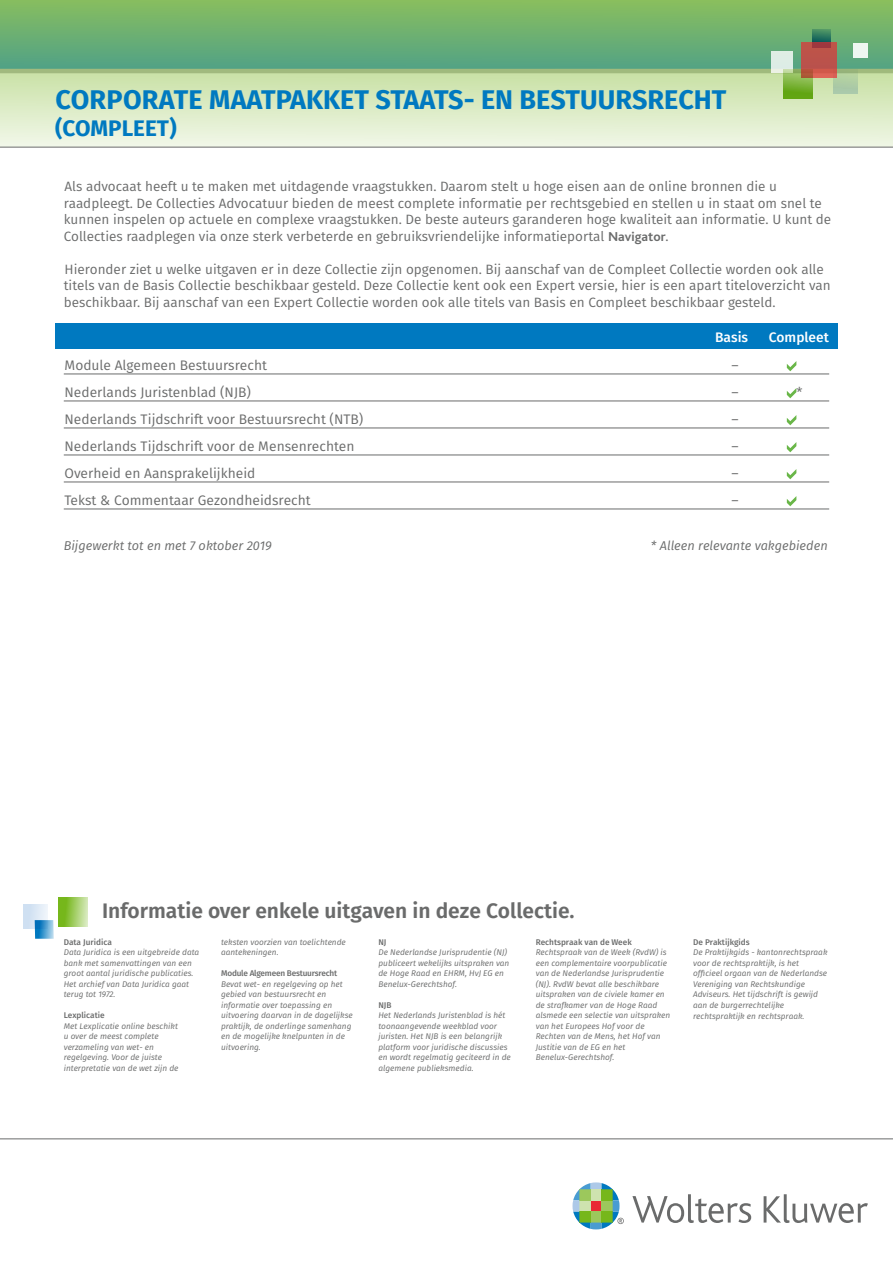
<style>
.page{position:relative;width:893px;height:1263px;background:#fff}
.page>*{position:absolute;margin:0;border:0;box-sizing:border-box;transform-origin:0 0}
.t1{font:700 27px "Fira Sans";color:#0079c0}
.t2{font:700 22.5px "Fira Sans";color:#0079c0}
.t3{font:600 21px "Fira Sans";color:#6a6b6b}
.t4{font:13.8px "Fira Sans";color:#6a6b6b}
.t5{font:500 13.8px "Fira Sans";color:#fff}
.t6{font:13.5px/16.5px "Fira Sans";color:#6a6b6b}
.t7{font:italic 12.75px "Fira Sans";color:#6a6b6b}
.t8{font:italic 8.25px/10.5px "Fira Sans";color:#6a6b6b}
.t9{font:500 8.25px "Fira Sans";color:#6a6b6b}
.t10{font:500 8.25px "Fira Sans";letter-spacing:-.025em;color:#6a6b6b}
.s1{font-family:"Bliss 2";font-weight:700}
</style>
<div class="page">
<hr style="left:0;top:1138px;width:893px;height:1px;background:#6a6b6b">
<svg style="left:0;top:0;width:893px;height:147px;background:#a7ce9c"></svg>
<svg style="left:813px;top:29px;width:18px;height:13px"></svg>
<svg style="left:833px;top:70px;width:24px;height:24px"></svg>
<svg style="left:801px;top:42px;width:35px;height:36px"></svg>
<div style="left:853px;top:44px;width:14px;height:14px;background:#eef6f1"></div>
<svg style="left:771px;top:51px;width:22px;height:22px"></svg>
<svg style="left:783px;top:70px;width:30px;height:29px"></svg>
<hr style="left:0;top:147px;width:893px;height:1px;background:#6a6b6b">
<svg style="left:58px;top:897px;width:30px;height:29px"></svg>
<div style="left:23px;top:904px;width:24px;height:25px;background:linear-gradient(to right,#c8dbf0,#ecf3fa)"></div>
<svg style="left:35px;top:920px;width:19px;height:19px"></svg>
<hr style="left:64px;top:374px;width:765px;height:1px;background:#6a6b6b">
<hr style="left:64px;top:401px;width:765px;height:1px;background:#6a6b6b">
<hr style="left:64px;top:428px;width:765px;height:1px;background:#6a6b6b">
<hr style="left:64px;top:455px;width:765px;height:1px;background:#6a6b6b">
<hr style="left:64px;top:482px;width:765px;height:1px;background:#6a6b6b">
<hr style="left:64px;top:509px;width:765px;height:1px;background:#6a6b6b">
<svg style="left:787px;top:361px;width:9px;height:10px"></svg>
<svg style="left:787px;top:388px;width:9px;height:10px"></svg>
<svg style="left:787px;top:415px;width:9px;height:10px"></svg>
<svg style="left:787px;top:442px;width:9px;height:10px"></svg>
<svg style="left:787px;top:469px;width:9px;height:10px"></svg>
<svg style="left:787px;top:496px;width:9px;height:10px"></svg>
<div style="left:55px;top:323px;width:783px;height:25px;background:#0079c0"></div>
<svg style="left:632px;top:1194px;width:119px;height:29px"></svg>
<svg style="left:764px;top:1194px;width:104px;height:29px"></svg>
<svg style="left:572px;top:1182px;width:52px;height:47px"></svg>
<h1 class="t1" style="left:55px;top:77px;width:672px">CORPORATE MAATPAKKET STAATS- EN BESTUURSRECHT</h1>
<h2 class="t2" style="left:55px;top:109px;width:123px">(COMPLEET)</h2>
<p class="t6" style="left:64px;top:178px;width:769px">Als advocaat heeft u te maken met uitdagende vraagstukken. Daarom stelt u hoge eisen aan de online bronnen die u raadpleegt. De Collecties Advocatuur bieden de meest complete informatie per rechtsgebied en stellen u in staat om snel te kunnen inspelen op actuele en complexe vraagstukken. De beste auteurs garanderen hoge kwaliteit aan informatie. U kunt de Collecties raadplegen via onze sterk verbeterde en gebruiksvriendelijke informatieportal <span class="s1">Navigator</span>.</p>
<p class="t6" style="left:64px;top:260px;width:768px">Hieronder ziet u welke uitgaven er in deze Collectie zijn opgenomen. Bij aanschaf van de Compleet Collectie worden ook alle titels van de Basis Collectie beschikbaar gesteld. Deze Collectie kent ook een Expert versie, hier is een apart titeloverzicht van beschikbaar. Bij aanschaf van een Expert Collectie worden ook alle titels van Basis en Compleet beschikbaar gesteld.</p>
<h3 class="t5" style="left:715px;top:326px;width:35px">Basis</h3>
<h3 class="t5" style="left:769px;top:326px;width:62px">Compleet</h3>
<h3 class="t4" style="left:65px;top:354px;width:204px">Module Algemeen Bestuursrecht</h3>
<h3 class="t4" style="left:731px;top:354px;width:9px">–</h3>
<h3 class="t4" style="left:65px;top:381px;width:188px">Nederlands Juristenblad (NJB)</h3>
<h3 class="t4" style="left:731px;top:381px;width:9px">–</h3>
<h3 class="t4" style="left:65px;top:408px;width:300px">Nederlands Tijdschrift voor Bestuursrecht (NTB)</h3>
<h3 class="t4" style="left:731px;top:408px;width:9px">–</h3>
<h3 class="t4" style="left:65px;top:435px;width:292px">Nederlands Tijdschrift voor de Mensenrechten</h3>
<h3 class="t4" style="left:731px;top:435px;width:9px">–</h3>
<h3 class="t4" style="left:65px;top:462px;width:192px">Overheid en Aansprakelijkheid</h3>
<h3 class="t4" style="left:731px;top:462px;width:9px">–</h3>
<h3 class="t4" style="left:65px;top:489px;width:248px">Tekst &amp; Commentaar Gezondheidsrecht</h3>
<h3 class="t4" style="left:731px;top:489px;width:9px">–</h3>
<h3 class="t4" style="left:796px;top:381px;width:8px">*</h3>
<h3 class="t7" style="left:64px;top:536px;width:210px">Bijgewerkt tot en met 7 oktober 2019</h3>
<h3 class="t7" style="left:651px;top:536px;width:178px">* Alleen relevante vakgebieden</h3>
<h3 class="t3" style="left:102px;top:893px;width:474px">Informatie over enkele uitgaven in deze Collectie.</h3>
<p class="t9" style="left:64px;top:935px;width:50px">Data Juridica</p>
<p class="t8" style="left:64px;top:947px;width:137px">Data Juridica is een uitgebreide data bank met samenvattingen van een groot aantal juridische publicaties.<br>Het archief van Data Juridica gaat terug tot 1972.</p>
<p class="t9" style="left:64px;top:1009px;width:42px">Lexplicatie</p>
<p class="t8" style="left:64px;top:1020px;width:116px">Met Lexplicatie online beschikt u over de meest complete verzameling van wet- en regelgeving. Voor de juiste interpretatie van de wet zijn de</p>
<p class="t8" style="left:221px;top:936px;width:126px">teksten voorzien van toelichtende aantekeningen.</p>
<p class="t10" style="left:221px;top:967px;width:118px">Module Algemeen Bestuursrecht</p>
<p class="t8" style="left:221px;top:978px;width:133px">Bevat wet- en regelgeving op het gebied van bestuursrecht en informatie over toepassing en uitvoering daarvan in de dagelijkse praktijk, de onderlinge samenhang en de mogelijke knelpunten in de uitvoering.</p>
<p class="t9" style="left:536px;top:935px;width:97px">Rechtspraak van de Week</p>
<p class="t8" style="left:536px;top:947px;width:136px">Rechtspraak van de Week (RvdW) is een complementaire voorpublicatie van de Nederlandse Jurisprudentie (NJ). RvdW bevat alle beschikbare uitspraken van de civiele kamer en de strafkamer van de Hoge Raad alsmede een selectie van uitspraken van het Europees Hof voor de<br>Rechten van de Mens, het Hof van<br>Justitie van de EG en het<br>Benelux-Gerechtshof.</p>
<p class="t9" style="left:378px;top:935px;width:10px">NJ</p>
<p class="t8" style="left:378px;top:947px;width:132px">De Nederlandse Jurisprudentie (NJ) publiceert wekelijks uitspraken van de Hoge Raad en EHRM, HvJ EG en<br>Benelux-Gerechtshof.</p>
<p class="t9" style="left:378px;top:998px;width:15px">NJB</p>
<p class="t8" style="left:378px;top:1010px;width:134px">Het Nederlands Juristenblad is hét toonaangevende weekblad voor juristen. Het NJB is een belangrijk platform voor juridische discussies en wordt regelmatig geciteerd in de algemene publieksmedia.</p>
<p class="t9" style="left:693px;top:935px;width:58px">De Praktijkgids</p>
<p class="t8" style="left:693px;top:947px;width:136px">De Praktijkgids - kantonrechtspraak voor de rechtspraktijk, is het officieel orgaan van de Nederlandse Vereniging van Rechtskundige Adviseurs. Het tijdschrift is gewijd aan de burgerrechtelijke rechtspraktijk en rechtspraak.</p>
</div>
